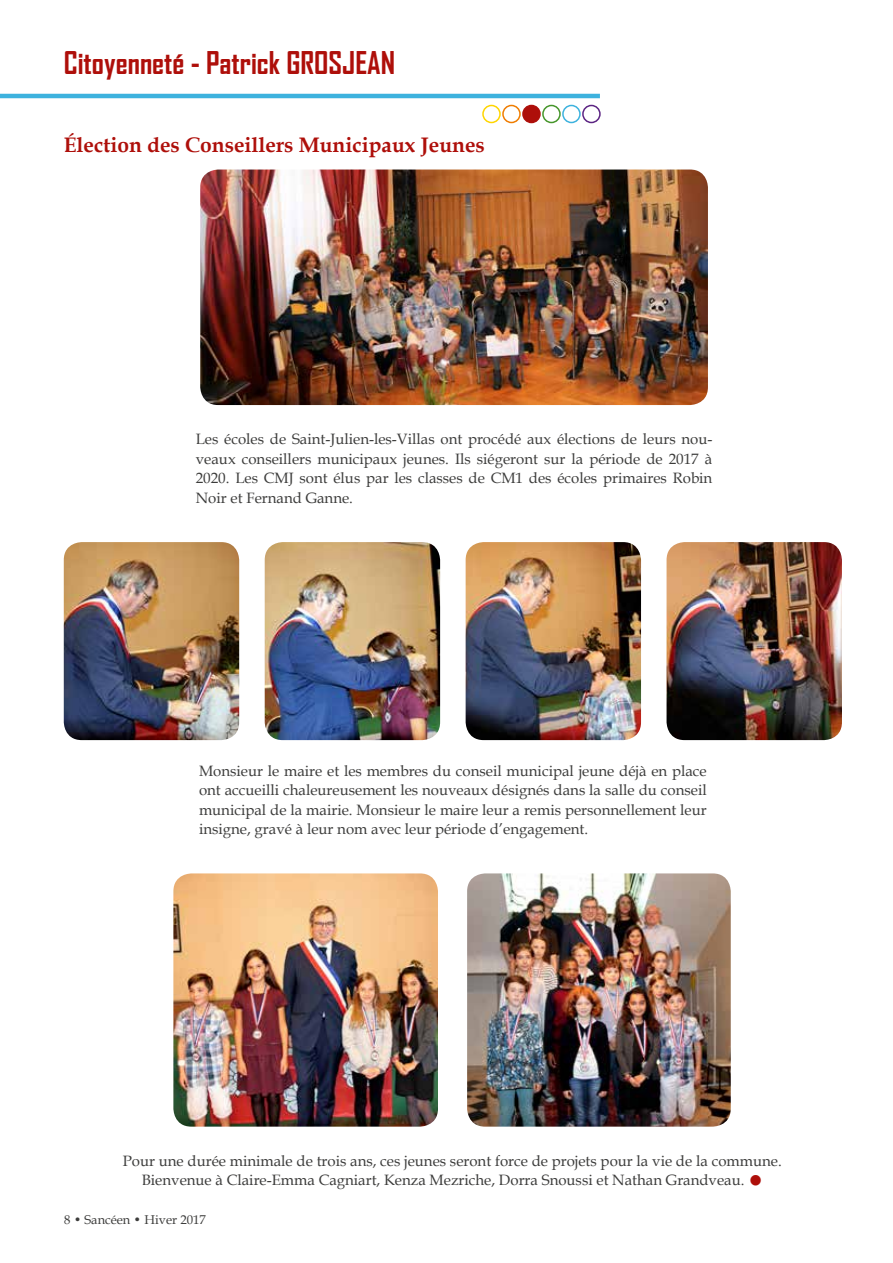
<style>
.page{position:relative;width:893px;height:1263px;background:#fff}
.page>*{position:absolute;margin:0;border:0;box-sizing:border-box;transform-origin:0 0}
.t1{font:700 30px "Agency FB";color:#ae0f0a}
.t2{font:700 21px "Book Antiqua";color:#ae0f0a}
.t3{font:15px/19.5px "Book Antiqua";color:#3c3c3b;text-align:justify}
.t4{font:12.75px "Book Antiqua";color:#3c3c3b}
.s1{font-family:"Garamond";font-size:24px;color:#ae0f0a}
</style>
<div class="page">
<div style="left:582px;top:105px;width:19px;height:18px;border:2px solid #5c2483;border-radius:50%"></div>
<div style="left:562px;top:105px;width:19px;height:18px;border:2px solid #3db2de;border-radius:50%"></div>
<div style="left:542px;top:105px;width:19px;height:18px;border:2px solid #46962b;border-radius:50%"></div>
<div style="left:523px;top:105px;width:17px;height:17px;background:#ae0f0a;border-radius:50%"></div>
<div style="left:522px;top:105px;width:19px;height:18px;border:2px solid #ae0f0a;border-radius:50%"></div>
<div style="left:502px;top:105px;width:19px;height:18px;border:2px solid #ef7d00;border-radius:50%"></div>
<div style="left:482px;top:105px;width:19px;height:18px;border:2px solid #ffd500;border-radius:50%"></div>
<hr style="left:0;top:94px;width:600px;height:4px;background:#3db2de">
<img style="left:200px;top:170px;width:508px;height:235px">
<img style="left:64px;top:542px;width:175px;height:198px">
<img style="left:265px;top:542px;width:175px;height:198px">
<img style="left:466px;top:542px;width:175px;height:198px">
<img style="left:666px;top:542px;width:176px;height:198px">
<img style="left:173px;top:873px;width:265px;height:253px">
<img style="left:467px;top:873px;width:264px;height:253px">
<h1 class="t1" style="left:64px;top:44px;width:333px">Citoyenneté - Patrick GROSJEAN</h1>
<h2 class="t2" style="left:64px;top:130px;width:423px">Élection des Conseillers Municipaux Jeunes</h2>
<p class="t3" style="left:196px;top:429px;width:518px">Les écoles de Saint-Julien-les-Villas ont procédé aux élections de leurs nou&shy;veaux conseillers municipaux jeunes. Ils siégeront sur la période de 2017 à 2020. Les CMJ sont élus par les classes de CM1 des écoles primaires Robin Noir et Fernand Ganne.</p>
<p class="t3" style="left:199px;top:760px;width:509px">Monsieur le maire et les membres du conseil municipal jeune déjà en place ont accueilli chaleureusement les nouveaux désignés dans la salle du conseil municipal de la mairie. Monsieur le maire leur a remis personnellement leur insigne, gravé à leur nom avec leur période d’engagement.</p>
<p class="t3" style="left:123px;top:1150px;width:660px;text-align:center">Pour une durée minimale de trois ans, ces jeunes seront force de projets pour la vie de la commune.<br>Bienvenue à Claire-Emma Cagniart, Kenza Mezriche, Dorra Snoussi et Nathan Grandveau. <span class="s1">●</span></p>
<p class="t4" style="left:64px;top:1211px;width:143px">8 • Sancéen • Hiver 2017</p>
</div>
